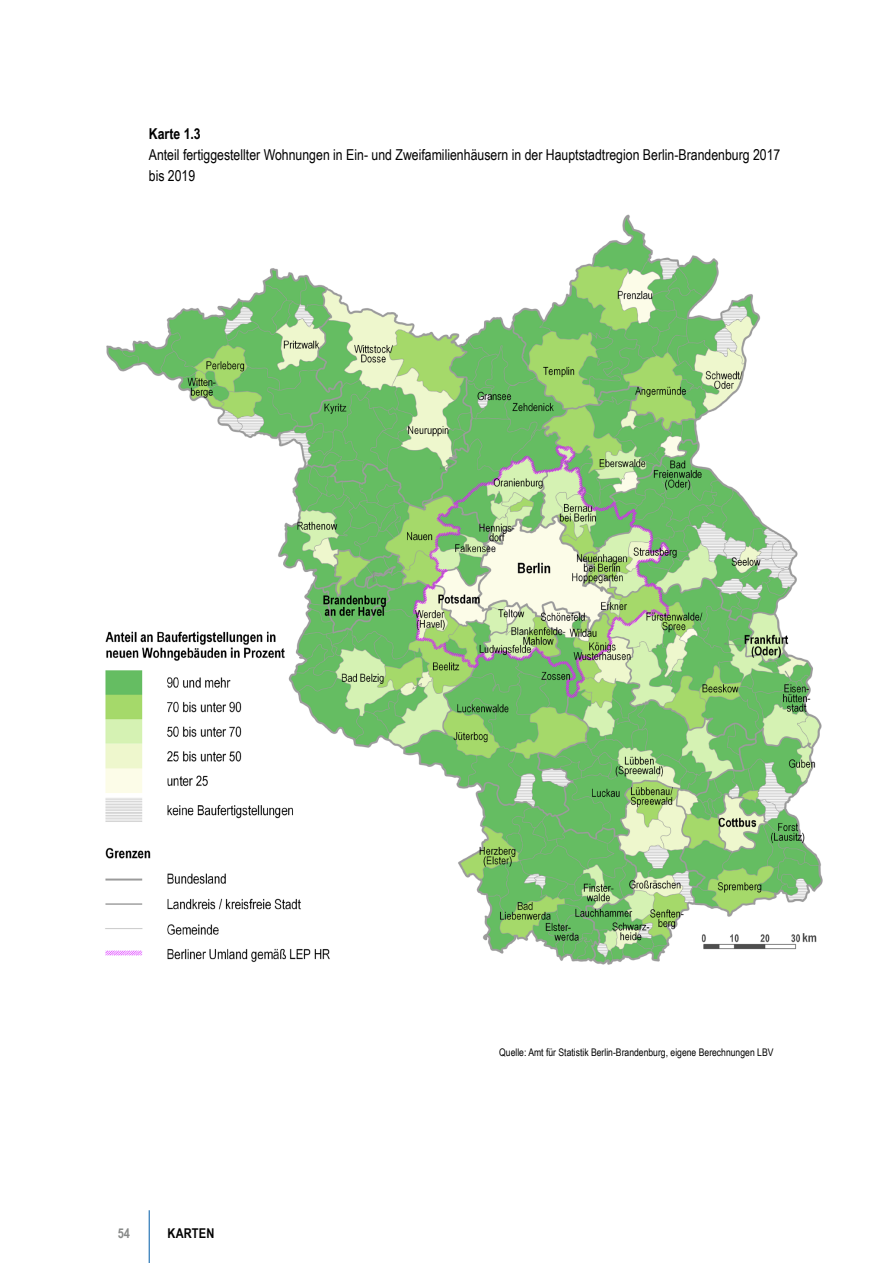
<style>
.page{position:relative;width:893px;height:1263px;background:#fff}
.page>*{position:absolute;margin:0;border:0;box-sizing:border-box;transform-origin:0 0}
.t1{font:15px/21px "Arial Narrow";color:#000}
.t2{font:700 15px "Arial Narrow";color:#000}
.t3{font:700 13.5px "Arial Narrow";letter-spacing:.01em;color:#000}
.t4{font:700 13.5px "Arial Narrow";color:#878988}
.t5{font:10.5px "Arial Narrow";color:#000}
</style>
<div class="page">
<hr style="left:149px;top:1210px;width:1px;height:53px;background:#005ca8">
<img style="left:105px;top:214px;width:718px;height:751px">
<p class="t2" style="left:149px;top:123px;width:53px">Karte 1.3</p>
<p class="t1" style="left:149px;top:144px;width:633px">Anteil fertiggestellter Wohnungen in Ein- und Zweifamilienhäusern in der Hauptstadtregion Berlin-Brandenburg 2017 bis 2019</p>
<p class="t4" style="left:118px;top:1223px;width:14px">54</p>
<p class="t3" style="left:168px;top:1223px;width:48px">KARTEN</p>
<p class="t5" style="left:499px;top:1044px;width:276px">Quelle: Amt für Statistik Berlin-Brandenburg, eigene Berechnungen LBV</p>
</div>
